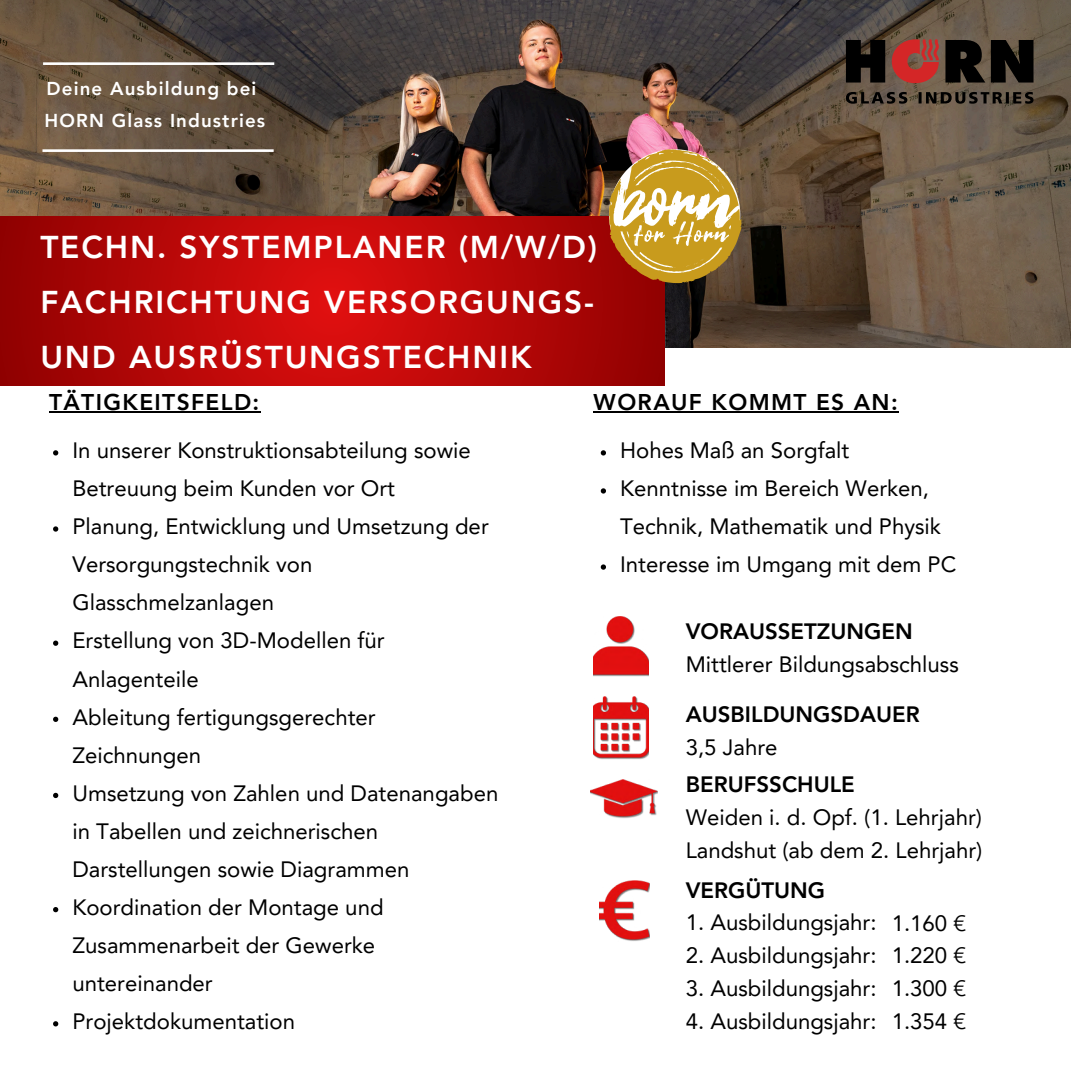
<style>
.page{position:relative;width:1071px;height:1071px;background:#fff}
.page>*{position:absolute;margin:0;border:0;box-sizing:border-box;transform-origin:0 0}
.t1{font:800 31.5px/55.1px "Avenir LT Pro";letter-spacing:.06em;color:#fff;text-align:justify}
.t2{font:800 22.75px "Avenir LT Pro";letter-spacing:.06em;color:#000}
.t3{font:22.22px/38.1px "Avenir LT Pro";color:#000}
.t4{font:800 22.22px "Avenir LT Pro";color:#000}
.t5{font:800 18.72px "Avenir LT Pro";letter-spacing:.06em;color:#fff}
</style>
<div class="page">
<img style="left:0;top:0;width:1071px;height:348px">
<svg style="left:846px;top:40px;width:39px;height:43px;background:#100d0b"></svg>
<svg style="left:945px;top:40px;width:40px;height:43px;background:#171410"></svg>
<svg style="left:991px;top:40px;width:43px;height:43px;background:#12100d"></svg>
<svg style="left:892px;top:39px;width:47px;height:44px;background:#b03b36"></svg>
<svg style="left:846px;top:92px;width:188px;height:12px;background:#3d352c"></svg>
<svg style="left:0;top:216px;width:664px;height:169px;background:#b70808"></svg>
<img style="left:594px;top:616px;width:55px;height:60px">
<img style="left:594px;top:697px;width:55px;height:63px">
<img style="left:590px;top:779px;width:67px;height:39px">
<img style="left:599px;top:880px;width:50px;height:61px">
<hr style="left:49px;top:412px;width:212px;height:1px;background:#000">
<svg style="left:53px;top:450px;width:5px;height:6px"></svg>
<svg style="left:53px;top:526px;width:5px;height:6px"></svg>
<svg style="left:53px;top:641px;width:5px;height:5px"></svg>
<svg style="left:53px;top:717px;width:5px;height:5px"></svg>
<svg style="left:53px;top:793px;width:5px;height:5px"></svg>
<svg style="left:53px;top:907px;width:5px;height:5px"></svg>
<svg style="left:53px;top:1021px;width:5px;height:5px"></svg>
<hr style="left:594px;top:412px;width:305px;height:1px;background:#000">
<svg style="left:601px;top:450px;width:5px;height:6px"></svg>
<svg style="left:601px;top:488px;width:5px;height:6px"></svg>
<svg style="left:601px;top:564px;width:5px;height:6px"></svg>
<svg style="left:609px;top:149px;width:134px;height:134px;background:#be984e"></svg>
<hr style="left:42px;top:149px;width:232px;height:3px;background:#fff">
<hr style="left:43px;top:62px;width:231px;height:3px;background:#fff">
<p class="t5" style="left:47px;top:81px;width:211px">Deine Ausbildung bei</p>
<p class="t5" style="left:45px;top:113px;width:222px">HORN Glass Industries</p>
<p class="t1" style="left:40px;top:222px;width:558px">TECHN. SYSTEMPLANER (M/W/D)<br>FACHRICHTUNG VERSORGUNGS-UND AUSRÜSTUNGSTECHNIK</p>
<p class="t2" style="left:49px;top:393px;width:212px">TÄTIGKEITSFELD:</p>
<p class="t3" style="left:72px;top:433px;width:400px">In unserer Konstruktionsabteilung sowie<br>Betreuung beim Kunden vor Ort</p>
<p class="t3" style="left:72px;top:510px;width:418px">Planung, Entwicklung und Umsetzung der<br>Versorgungstechnik von<br>Glasschmelzanlagen</p>
<p class="t3" style="left:72px;top:624px;width:314px">Erstellung von 3D-Modellen für<br>Anlagenteile</p>
<p class="t3" style="left:72px;top:700px;width:305px">Ableitung fertigungsgerechter<br>Zeichnungen</p>
<p class="t3" style="left:72px;top:776px;width:427px">Umsetzung von Zahlen und Datenangaben in Tabellen und zeichnerischen<br>Darstellungen sowie Diagrammen</p>
<h1 class="t3" style="left:72px;top:890px;width:313px">Koordination der Montage und<br>Zusammenarbeit der Gewerke untereinander</h1>
<h2 class="t3" style="left:72px;top:1004px;width:224px">Projektdokumentation</h2>
<h2 class="t2" style="left:594px;top:393px;width:306px">WORAUF KOMMT ES AN:</h2>
<p class="t3" style="left:620px;top:433px;width:231px">Hohes Maß an Sorgfalt</p>
<p class="t3" style="left:620px;top:471px;width:322px">Kenntnisse im Bereich Werken,<br>Technik, Mathematik und Physik</p>
<p class="t3" style="left:620px;top:548px;width:338px">Interesse im Umgang mit dem PC</p>
<p class="t4" style="left:686px;top:622px;width:229px">VORAUSSETZUNGEN</p>
<p class="t3" style="left:686px;top:647px;width:275px">Mittlerer Bildungsabschluss</p>
<p class="t4" style="left:686px;top:706px;width:236px">AUSBILDUNGSDAUER</p>
<p class="t3" style="left:686px;top:730px;width:93px">3,5 Jahre</p>
<p class="t4" style="left:686px;top:776px;width:171px">BERUFSSCHULE</p>
<p class="t3" style="left:686px;top:803px;width:298px;line-height:32.9px">Weiden i. d. Opf. (1. Lehrjahr)<br>Landshut (ab dem 2. Lehrjahr)</p>
<p class="t4" style="left:686px;top:881px;width:141px">VERGÜTUNG</p>
<p class="t3" style="left:686px;top:906px;width:192px">1. Ausbildungsjahr:</p>
<p class="t3" style="left:686px;top:939px;width:192px">2. Ausbildungsjahr:</p>
<p class="t3" style="left:686px;top:971px;width:192px">3. Ausbildungsjahr:</p>
<p class="t3" style="left:686px;top:1004px;width:192px">4. Ausbildungsjahr:</p>
<p class="t3" style="left:892px;top:908px;width:76px;line-height:32.9px;text-align:justify">1.160 € 1.220 € 1.300 €</p>
<p class="t3" style="left:892px;top:1004px;width:76px">1.354 €</p>
</div>
